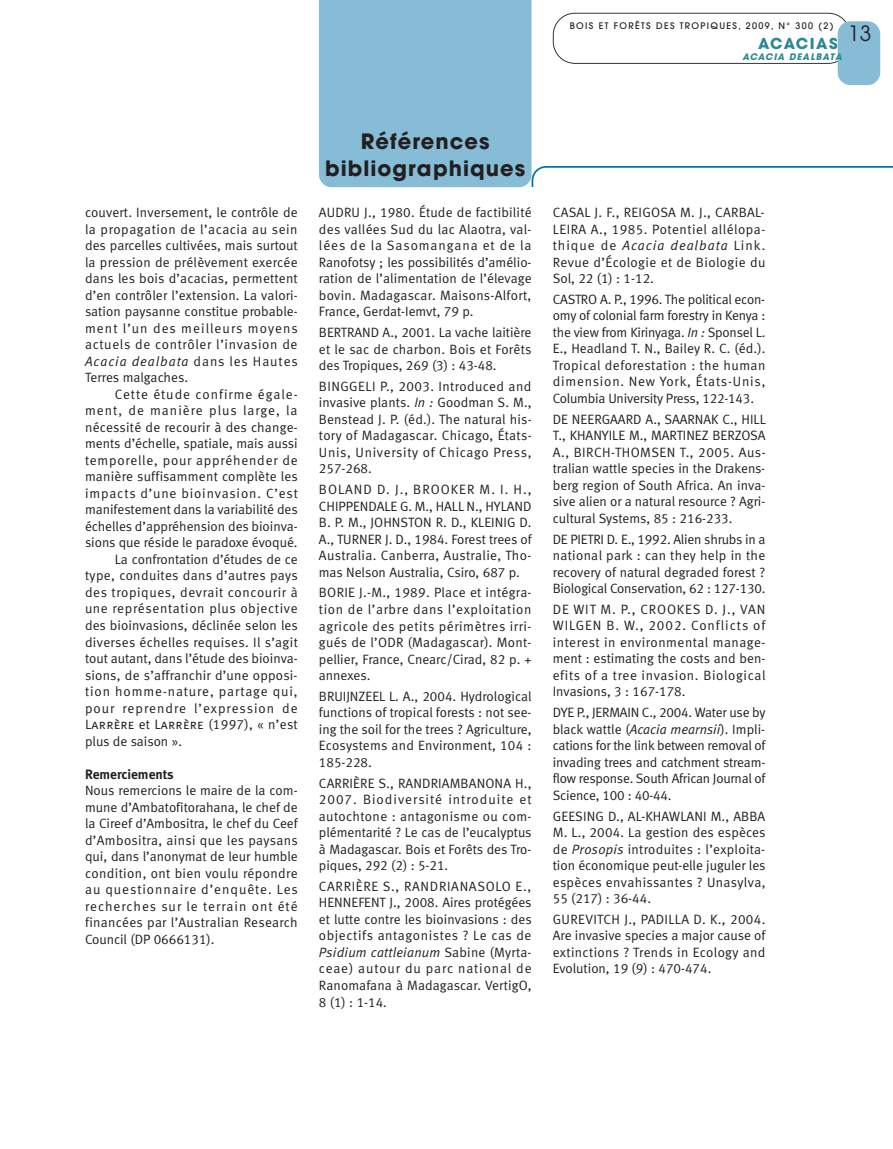
<style>
.page{position:relative;width:893px;height:1149px;background:#fff}
.page>*{position:absolute;margin:0;border:0;box-sizing:border-box;transform-origin:0 0}
.t1{font:700 21px/27px "Avant Garde";letter-spacing:.05em;color:#231f20;text-align:center}
.t2{font:21px "Avant Garde";color:#231f20}
.t3{font:700 15px "Avant Garde";letter-spacing:.08em;color:#2c8993}
.t4{font:13.5px/16.5px "Meta Normal LF";letter-spacing:.01em;color:#231f20;text-align:justify}
.t5{font:13.5px "Meta Normal LF";letter-spacing:.075em;color:#231f20}
.t6{font:13.5px "Meta Normal LF";letter-spacing:.045em;color:#231f20}
.t7{font:13.5px "Meta Normal LF";letter-spacing:.065em;color:#231f20}
.t8{font:13.5px "Meta Normal LF";letter-spacing:.055em;color:#231f20}
.t9{font:13.5px "Meta Bold LF";color:#231f20}
.t10{font:500 9px "Avant Garde";letter-spacing:.15em;color:#231f20}
.t11{font:italic 700 9px "Avant Garde";letter-spacing:.1em;color:#2c8993}
.s1{font-style:italic}
.s2{font-family:"Meta Normal LF Caps"}
</style>
<div class="page">
<div style="left:319px;top:0;width:212px;height:187px;background:#86bcd6"></div>
<svg style="left:553px;top:13px;width:294px;height:51px"></svg>
<div style="left:838px;top:21px;width:42px;height:64px;background:#86bcd6;border-radius:13px"></div>
<p class="t10" style="left:570px;top:20px;width:265px">BOIS ET FORÊTS DES TROPIQUES, 2009, N° 300 (2)</p>
<h1 class="t2" style="left:848px;top:21px;width:25px">13</h1>
<p class="t3" style="left:758px;top:34px;width:81px">ACACIAS</p>
<p class="t11" style="left:742px;top:50px;width:101px">ACACIA DEALBATA</p>
<p class="t4" style="left:85px;top:204px;width:214px">couvert. Inversement, le contrôle de la propagation de l’acacia au sein des parcelles cultivées, mais surtout la pression de prélèvement exercée dans les bois d’acacias, permettent d’en contrôler l’extension. La valori&shy;sation paysanne constitue probable&shy;ment l’un des meilleurs moyens actuels de contrôler l’invasion de <span class="s1">Acacia dealbata</span> dans les Hautes Terres malgaches.</p>
<p class="t5" style="left:115px;top:386px;width:184px">Cette étude confirme égale-</p>
<p class="t5" style="left:85px;top:403px;width:214px">ment, de manière plus large, la</p>
<p class="t4" style="left:85px;top:418px;width:214px">nécessité de recourir à des change-</p>
<p class="t4" style="left:85px;top:435px;width:214px">ments d’échelle, spatiale, mais aussi</p>
<p class="t8" style="left:85px;top:452px;width:214px">temporelle, pour appréhender de</p>
<p class="t4" style="left:85px;top:468px;width:214px">manière suffisamment complète les</p>
<p class="t7" style="left:85px;top:485px;width:214px">impacts d’une bioinvasion. C’est</p>
<p class="t4" style="left:85px;top:501px;width:214px">manifestement dans la variabilité des</p>
<p class="t4" style="left:85px;top:517px;width:214px">échelles d’appréhension des bioinva-</p>
<p class="t4" style="left:85px;top:534px;width:214px">sions que réside le paradoxe évoqué.</p>
<p class="t4" style="left:115px;top:550px;width:184px">La confrontation d’études de ce</p>
<p class="t4" style="left:85px;top:567px;width:214px">type, conduites dans d’autres pays</p>
<p class="t6" style="left:85px;top:584px;width:214px">des tropiques, devrait concourir à</p>
<p class="t6" style="left:85px;top:600px;width:214px">une représentation plus objective</p>
<p class="t4" style="left:85px;top:616px;width:214px">des bioinvasions, déclinée selon les</p>
<p class="t4" style="left:85px;top:633px;width:214px">diverses échelles requises. Il s’agit</p>
<p class="t4" style="left:85px;top:649px;width:214px">tout autant, dans l’étude des bioinva-</p>
<p class="t4" style="left:85px;top:666px;width:214px">sions, de s’affranchir d’une opposi-</p>
<p class="t7" style="left:85px;top:683px;width:214px">tion homme-nature, partage qui,</p>
<p class="t5" style="left:85px;top:699px;width:214px">pour reprendre l’expression de</p>
<p class="t4" style="left:85px;top:715px;width:214px"><span class="s2">Larrère</span> et <span class="s2">Larrère</span> (1997), « n’est</p>
<p class="t4" style="left:85px;top:732px;width:99px">plus de saison ».</p>
<p class="t9" style="left:85px;top:765px;width:90px">Remerciements</p>
<p class="t4" style="left:85px;top:781px;width:214px">Nous remercions le maire de la com&shy;mune d’Ambatofitorahana, le chef de la Cireef d’Ambositra, le chef du Ceef d’Ambositra, ainsi que les paysans qui, dans l’anonymat de leur humble condition, ont bien voulu répondre au questionnaire d’enquête. Les recherches sur le terrain ont été financées par l’Australian Research Council (DP 0666131).</p>
<h1 class="t1" style="left:325px;top:127px;width:201px">Références bibliographiques</h1>
<p class="t4" style="left:319px;top:204px;width:214px">AUDRU J., 1980. Étude de factibilité des vallées Sud du lac Alaotra, val&shy;lées de la Sasomangana et de la Ranofotsy ; les possibilités d’amélio&shy;ration de l’alimentation de l’élevage bovin. Madagascar. Maisons-Alfort, France, Gerdat-Iemvt, 79 p.</p>
<p class="t4" style="left:319px;top:324px;width:214px">BERTRAND A., 2001. La vache laitière et le sac de charbon. Bois et Forêts des Tropiques, 269 (3) : 43-48.</p>
<p class="t4" style="left:319px;top:377px;width:214px">BINGGELI P., 2003. Introduced and invasive plants. <span class="s1">In :</span> Goodman S. M., Benstead J. P. (éd.). The natural his&shy;tory of Madagascar. Chicago, États-Unis, University of Chicago Press, 257-268.</p>
<p class="t4" style="left:319px;top:481px;width:214px">BOLAND D. J., BROOKER M. I. H., CHIPPENDALE G. M., HALL N., HYLAND B. P. M., JOHNSTON R. D., KLEINIG D.<br>A., TURNER J. D., 1984. Forest trees of Australia. Canberra, Australie, Tho&shy;mas Nelson Australia, Csiro, 687 p.</p>
<p class="t4" style="left:319px;top:584px;width:214px">BORIE J.-M., 1989. Place et intégra&shy;tion de l’arbre dans l’exploitation agricole des petits périmètres irri&shy;gués de l’ODR (Madagascar). Mont&shy;pellier, France, Cnearc/Cirad, 82 p. + annexes.</p>
<p class="t4" style="left:319px;top:687px;width:214px">BRUIJNZEEL L. A., 2004. Hydrological functions of tropical forests : not see&shy;ing the soil for the trees ? Agriculture, Ecosystems and Environment, 104 :<br>185-228.</p>
<p class="t4" style="left:319px;top:774px;width:214px">CARRIÈRE S., RANDRIAMBANONA H., 2007. Biodiversité introduite et autochtone : antagonisme ou com&shy;plémentarité ? Le cas de l’eucalyptus à Madagascar. Bois et Forêts des Tro&shy;piques, 292 (2) : 5-21.</p>
<p class="t4" style="left:319px;top:877px;width:214px">CARRIÈRE S., RANDRIANASOLO E., HENNEFENT J., 2008. Aires protégées et lutte contre les bioinvasions : des objectifs antagonistes ? Le cas de <span class="s1">Psidium cattleianum</span> Sabine (Myrta&shy;ceae) autour du parc national de Ranomafana à Madagascar. VertigO, 8 (1) : 1-14.</p>
<p class="t4" style="left:553px;top:204px;width:214px">CASAL J. F., REIGOSA M. J., CARBAL-LEIRA A., 1985. Potentiel allélopa&shy;thique de <span class="s1">Acacia dealbata</span> Link.<br>Revue d’Écologie et de Biologie du Sol, 22 (1) : 1-12.</p>
<p class="t4" style="left:553px;top:291px;width:214px">CASTRO A. P., 1996. The political econ&shy;omy of colonial farm forestry in Kenya : the view from Kirinyaga. <span class="s1">In :</span> Sponsel L.<br>E., Headland T. N., Bailey R. C. (éd.).<br>Tropical deforestation : the human dimension. New York, États-Unis, Columbia University Press, 122-143.</p>
<p class="t4" style="left:553px;top:410px;width:215px">DE NEERGAARD A., SAARNAK C., HILL T., KHANYILE M., MARTINEZ BERZOSA A., BIRCH-THOMSEN T., 2005. Aus&shy;tralian wattle species in the Drakens&shy;berg region of South Africa. An inva&shy;sive alien or a natural resource ? Agri&shy;cultural Systems, 85 : 216-233.</p>
<p class="t4" style="left:553px;top:530px;width:214px">DE PIETRI D. E., 1992. Alien shrubs in a national park : can they help in the recovery of natural degraded forest ?<br>Biological Conservation, 62 : 127-130.</p>
<p class="t4" style="left:553px;top:600px;width:214px">DE WIT M. P., CROOKES D. J., VAN WILGEN B. W., 2002. Conflicts of interest in environmental manage&shy;ment : estimating the costs and ben&shy;efits of a tree invasion. Biological Invasions, 3 : 167-178.</p>
<p class="t4" style="left:553px;top:703px;width:214px">DYE P., JERMAIN C., 2004. Water use by black wattle (<span class="s1">Acacia mearnsii</span>). Impli&shy;cations for the link between removal of invading trees and catchment stream&shy;flow response. South African Journal of Science, 100 : 40-44.</p>
<p class="t4" style="left:553px;top:807px;width:214px">GEESING D., AL-KHAWLANI M., ABBA M. L., 2004. La gestion des espèces de <span class="s1">Prosopis</span> introduites : l’exploita&shy;tion économique peut-elle juguler les espèces envahissantes ? Unasylva, 55 (217) : 36-44.</p>
<p class="t4" style="left:553px;top:910px;width:214px">GUREVITCH J., PADILLA D. K., 2004.<br>Are invasive species a major cause of extinctions ? Trends in Ecology and Evolution, 19 (9) : 470-474.</p>
</div>
